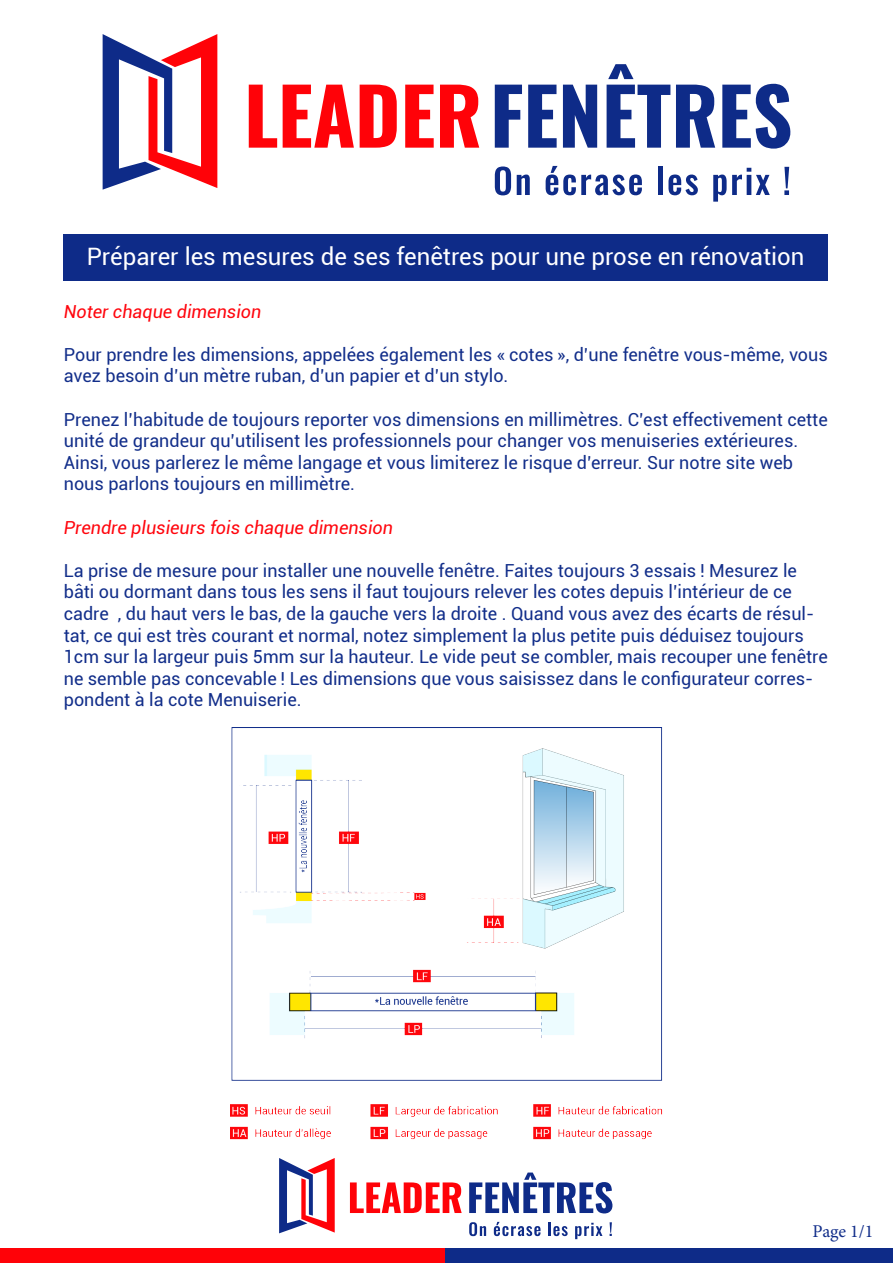
<style>
.page{position:relative;width:893px;height:1263px;background:#fff}
.page>*{position:absolute;margin:0;border:0;box-sizing:border-box;transform-origin:0 0}
.t1{font:24px "Roboto";color:#fff}
.t2{font:18px/21.6px "Roboto";color:#122e8a}
.t3{font:italic 18px "Roboto";color:#ff050d}
.t4{font:18px "Minion Pro";color:#122e8a}
</style>
<div class="page">
<div style="left:64px;top:235px;width:764px;height:46px;background:#0e2b88"></div>
<svg style="left:495px;top:85px;width:27px;height:63px"></svg>
<svg style="left:528px;top:85px;width:29px;height:63px"></svg>
<svg style="left:563px;top:85px;width:34px;height:63px"></svg>
<svg style="left:607px;top:64px;width:63px;height:84px"></svg>
<svg style="left:676px;top:85px;width:39px;height:63px"></svg>
<svg style="left:722px;top:84px;width:68px;height:65px"></svg>
<svg style="left:249px;top:85px;width:28px;height:63px"></svg>
<svg style="left:283px;top:85px;width:71px;height:63px"></svg>
<svg style="left:360px;top:85px;width:37px;height:63px"></svg>
<svg style="left:405px;top:85px;width:29px;height:63px"></svg>
<svg style="left:440px;top:85px;width:39px;height:63px"></svg>
<svg style="left:103px;top:34px;width:114px;height:156px"></svg>
<svg style="left:495px;top:166px;width:16px;height:29px"></svg>
<svg style="left:517px;top:174px;width:13px;height:21px"></svg>
<svg style="left:546px;top:166px;width:96px;height:29px"></svg>
<div style="left:658px;top:167px;width:5px;height:28px;background:#0e2b88"></div>
<svg style="left:668px;top:174px;width:30px;height:21px"></svg>
<svg style="left:713px;top:168px;width:57px;height:34px"></svg>
<svg style="left:784px;top:167px;width:5px;height:28px"></svg>
<div style="left:0;top:1248px;width:446px;height:15px;background:#ff0208"></div>
<div style="left:446px;top:1248px;width:447px;height:15px;background:#0e2b88"></div>
<svg style="left:469px;top:1172px;width:143px;height:41px"></svg>
<svg style="left:350px;top:1182px;width:112px;height:31px"></svg>
<svg style="left:279px;top:1158px;width:56px;height:75px"></svg>
<svg style="left:469px;top:1222px;width:17px;height:14px"></svg>
<svg style="left:494px;top:1222px;width:47px;height:14px"></svg>
<hr style="left:548px;top:1222px;width:3px;height:14px;background:#0e2b88">
<svg style="left:553px;top:1226px;width:15px;height:10px"></svg>
<svg style="left:575px;top:1223px;width:27px;height:16px"></svg>
<svg style="left:610px;top:1222px;width:2px;height:14px"></svg>
<img style="left:231px;top:727px;width:431px;height:412px">
<p class="t1" style="left:87px;top:240px;width:719px">Préparer les mesures de ses fenêtres pour une prose en rénovation</p>
<p class="t3" style="left:64px;top:299px;width:199px">Noter chaque dimension</p>
<p class="t2" style="left:64px;top:343px;width:765px">Pour prendre les dimensions, appelées également les « cotes », d’une fenêtre vous-même, vous avez besoin d’un mètre ruban, d’un papier et d’un stylo.</p>
<p class="t2" style="left:64px;top:408px;width:765px">Prenez l’habitude de toujours reporter vos dimensions en millimètres. C’est effectivement cette unité de grandeur qu’utilisent les professionnels pour changer vos menuiseries extérieures.<br>Ainsi, vous parlerez le même langage et vous limiterez le risque d’erreur. Sur notre site web nous parlons toujours en millimètre.</p>
<p class="t3" style="left:64px;top:515px;width:331px">Prendre plusieurs fois chaque dimension</p>
<p class="t2" style="left:64px;top:559px;width:765px">La prise de mesure pour installer une nouvelle fenêtre. Faites toujours 3 essais ! Mesurez le bâti ou dormant dans tous les sens il faut toujours relever les cotes depuis l’intérieur de ce cadre , du haut vers le bas, de la gauche vers la droite . Quand vous avez des écarts de résul&shy;tat, ce qui est très courant et normal, notez simplement la plus petite puis déduisez toujours 1cm sur la largeur puis 5mm sur la hauteur. Le vide peut se combler, mais recouper une fenêtre ne semble pas concevable ! Les dimensions que vous saisissez dans le configurateur corres&shy;pondent à la cote Menuiserie.</p>
<p class="t4" style="left:813px;top:1219px;width:62px">Page 1/1</p>
</div>
